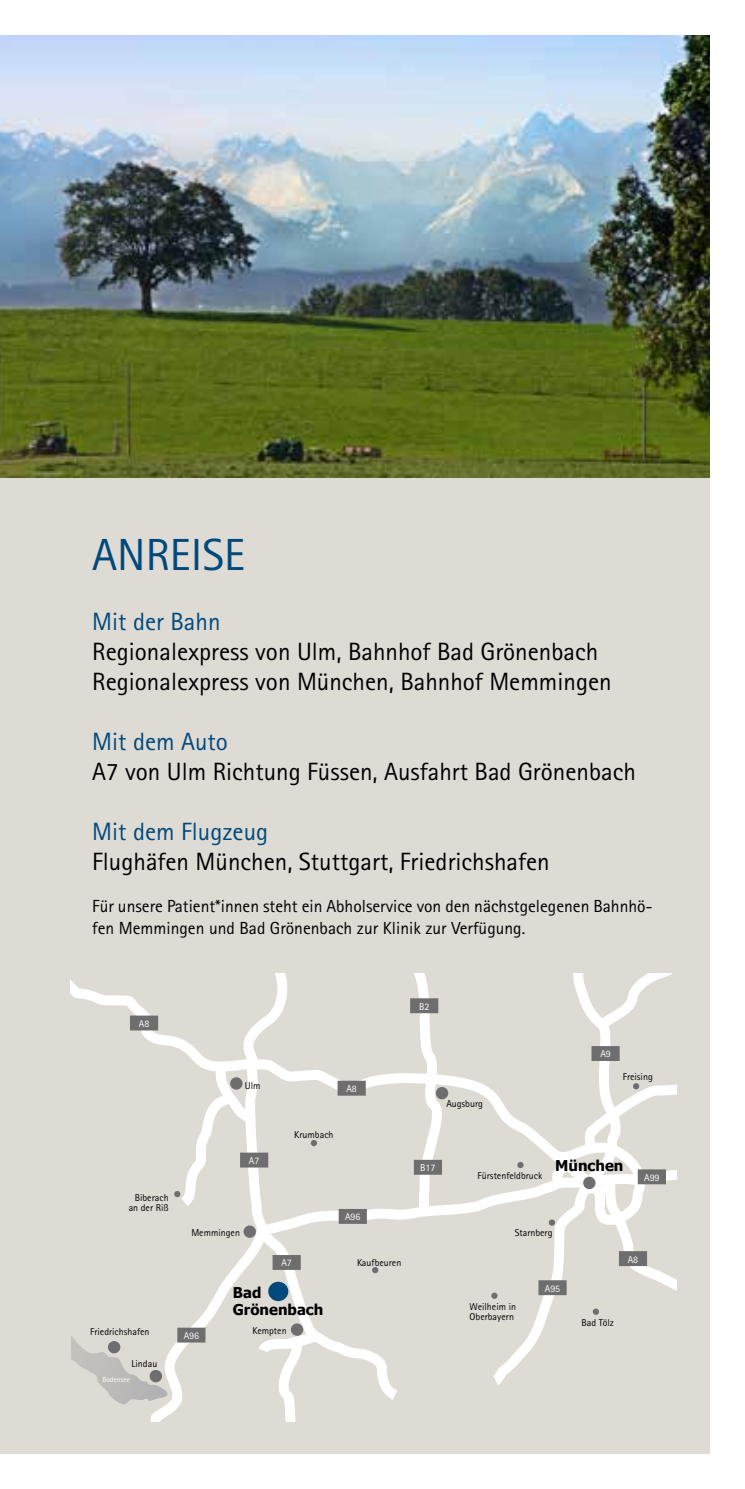
<style>
.page{position:relative;width:745px;height:1489px;background:#fff}
.page>*{position:absolute;margin:0;border:0;box-sizing:border-box;transform-origin:0 0}
.t1{font:45px "Rotis Sans Serif";color:#00497b}
.t2{font:25px/30px "Rotis Sans Serif";color:#000}
.t3{font:25px "Rotis Sans Serif";color:#00497b}
.t4{font:17.5px/21px "Rotis Sans Serif";color:#000}
.t5{font:700 15px/17.8px "Tahoma";color:#000}
.t6{font:10px/10px "Rotis Sans Serif";color:#000;text-align:right}
.t7{font:10px "Rotis Sans Serif";color:#fff}
.t8{font:7.5px "Rotis Sans Serif";color:#fff}
</style>
<div class="page">
<div style="left:0;top:35px;width:709px;height:1418px;background:#dedad4"></div>
<svg style="left:71px;top:973px;width:605px;height:448px"></svg>
<div style="left:268px;top:1281px;width:20px;height:19px;background:#00497b;border-radius:50%"></div>
<svg style="left:582px;top:1176px;width:13px;height:12px"></svg>
<div style="left:108px;top:1340px;width:12px;height:13px;background:#6e6e6e;border-radius:50%"></div>
<div style="left:149px;top:1369px;width:13px;height:13px;background:#6e6e6e;border-radius:50%"></div>
<div style="left:243px;top:1225px;width:13px;height:12px;background:#6e6e6e;border-radius:50%"></div>
<div style="left:230px;top:1077px;width:12px;height:12px;background:#6e6e6e;border-radius:50%"></div>
<svg style="left:435px;top:1086px;width:13px;height:13px"></svg>
<div style="left:372px;top:1266px;width:6px;height:7px;background:#6e6e6e;border-radius:50%"></div>
<svg style="left:491px;top:1292px;width:6px;height:6px"></svg>
<div style="left:517px;top:1161px;width:6px;height:7px;background:#6e6e6e;border-radius:50%"></div>
<svg style="left:592px;top:1308px;width:6px;height:6px"></svg>
<svg style="left:548px;top:1219px;width:6px;height:6px"></svg>
<div style="left:174px;top:1190px;width:6px;height:7px;background:#6e6e6e;border-radius:50%"></div>
<svg style="left:310px;top:1139px;width:7px;height:7px"></svg>
<svg style="left:632px;top:1083px;width:6px;height:6px"></svg>
<div style="left:291px;top:1323px;width:12px;height:12px;background:#6e6e6e;border-radius:50%"></div>
<div style="left:413px;top:1159px;width:28px;height:15px;background:#6e6e6e"></div>
<div style="left:410px;top:998px;width:28px;height:15px;background:#6e6e6e"></div>
<div style="left:337px;top:1080px;width:28px;height:15px;background:#6e6e6e"></div>
<div style="left:130px;top:1015px;width:28px;height:15px;background:#6e6e6e"></div>
<div style="left:240px;top:1152px;width:28px;height:15px;background:#6e6e6e"></div>
<div style="left:272px;top:1254px;width:28px;height:15px;background:#6e6e6e"></div>
<div style="left:177px;top:1327px;width:28px;height:15px;background:#6e6e6e"></div>
<div style="left:338px;top:1208px;width:28px;height:15px;background:#6e6e6e"></div>
<div style="left:538px;top:1280px;width:28px;height:14px;background:#6e6e6e"></div>
<div style="left:591px;top:1046px;width:28px;height:14px;background:#6e6e6e"></div>
<div style="left:618px;top:1250px;width:28px;height:15px;background:#6e6e6e"></div>
<div style="left:637px;top:1169px;width:28px;height:15px;background:#6e6e6e"></div>
<img style="left:0;top:35px;width:709px;height:442px">
<h1 class="t1" style="left:92px;top:528px;width:154px">ANREISE</h1>
<p class="t3" style="left:92px;top:607px;width:130px">Mit der Bahn</p>
<p class="t2" style="left:92px;top:636px;width:520px">Regionalexpress von Ulm, Bahnhof Bad Grönenbach<br>Regionalexpress von München, Bahnhof Memmingen</p>
<p class="t3" style="left:92px;top:727px;width:137px">Mit dem Auto</p>
<p class="t2" style="left:92px;top:756px;width:544px">A7 von Ulm Richtung Füssen, Ausfahrt Bad Grönenbach</p>
<p class="t3" style="left:92px;top:817px;width:177px">Mit dem Flugzeug</p>
<p class="t2" style="left:92px;top:846px;width:458px">Flughäfen München, Stuttgart, Friedrichshafen</p>
<p class="t4" style="left:92px;top:895px;width:561px">Für unsere Patient*innen steht ein Abholservice von den nächstgelegenen Bahnhö&shy;fen Memmingen und Bad Grönenbach zur Klinik zur Verfügung.</p>
<p class="t7" style="left:139px;top:1017px;width:12px">A8</p>
<p class="t6" style="left:244px;top:1080px;width:17px">Ulm</p>
<p class="t7" style="left:346px;top:1082px;width:12px">A8</p>
<p class="t6" style="left:129px;top:1192px;width:41px">Biberach an der Riß</p>
<p class="t6" style="left:90px;top:1326px;width:61px">Friedrichshafen</p>
<p class="t6" style="left:131px;top:1358px;width:27px">Lindau</p>
<p class="t8" style="left:102px;top:1374px;width:29px">Bodensee</p>
<p class="t7" style="left:249px;top:1154px;width:12px">A7</p>
<p class="t6" style="left:294px;top:1129px;width:41px">Krumbach</p>
<p class="t6" style="left:191px;top:1227px;width:50px">Memmingen</p>
<p class="t7" style="left:281px;top:1256px;width:12px">A7</p>
<p class="t7" style="left:183px;top:1329px;width:17px">A96</p>
<p class="t5" style="left:233px;top:1282px;width:92px">Bad<br>Grönenbach</p>
<p class="t6" style="left:252px;top:1325px;width:36px">Kempten</p>
<p class="t7" style="left:345px;top:1210px;width:17px">A96</p>
<p class="t6" style="left:357px;top:1257px;width:46px">Kaufbeuren</p>
<p class="t7" style="left:419px;top:1000px;width:12px">B2</p>
<p class="t6" style="left:446px;top:1098px;width:38px">Augsburg</p>
<p class="t7" style="left:600px;top:1048px;width:12px">A9</p>
<p class="t6" style="left:622px;top:1071px;width:31px">Freising</p>
<p class="t7" style="left:420px;top:1161px;width:17px">B17</p>
<p class="t5" style="left:555px;top:1155px;width:70px">München</p>
<p class="t6" style="left:477px;top:1170px;width:66px">Fürstenfeldbruck</p>
<p class="t6" style="left:514px;top:1227px;width:39px">Starnberg</p>
<p class="t7" style="left:643px;top:1171px;width:17px">A99</p>
<p class="t6" style="left:469px;top:1301px;width:48px;text-align:left">Weilheim in<br>Oberbayern</p>
<p class="t7" style="left:544px;top:1282px;width:17px">A95</p>
<p class="t7" style="left:627px;top:1253px;width:12px">A8</p>
<p class="t6" style="left:581px;top:1317px;width:34px">Bad Tölz</p>
</div>
